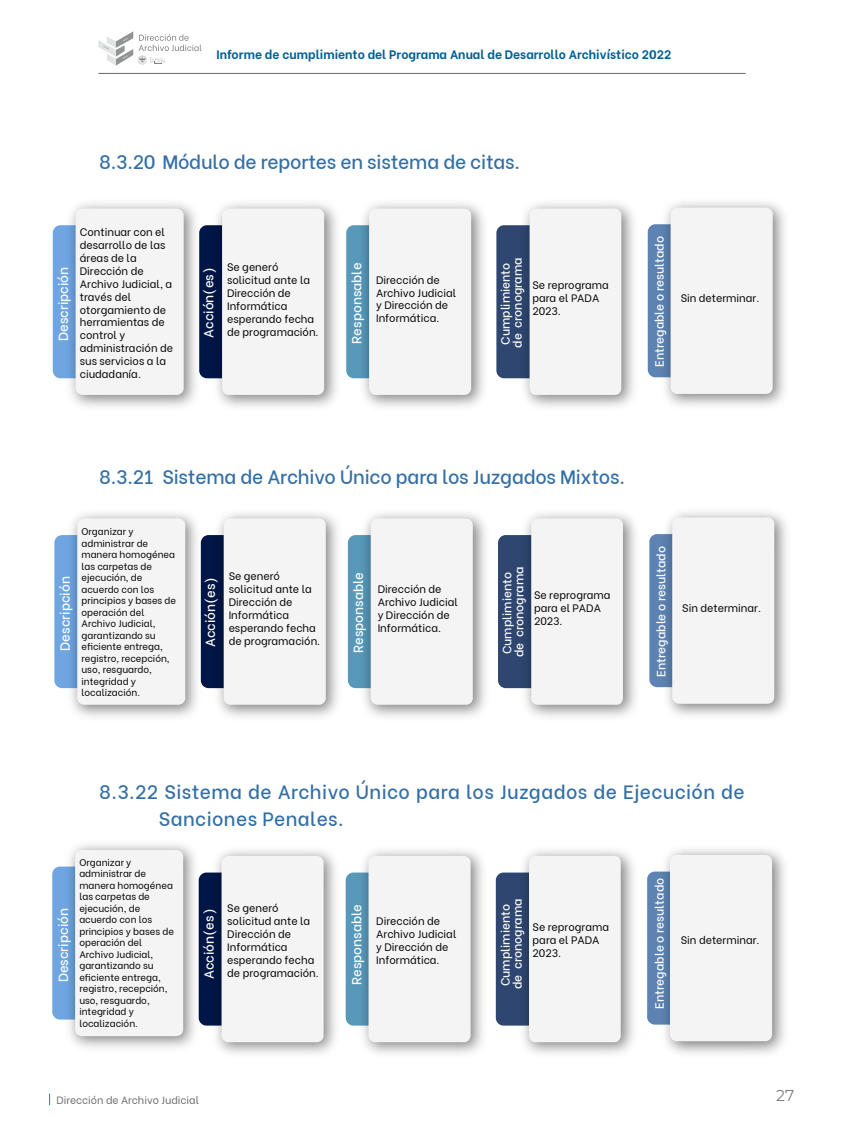
<style>
.page{position:relative;width:844px;height:1141px;background:#fff}
.page>*{position:absolute;margin:0;border:0;box-sizing:border-box;transform-origin:0 0}
.t1{font:500 19.25px "Be Vietnam";letter-spacing:-.005em;color:#336fa5}
.t2{font:500 19.25px/26.2px "Be Vietnam";letter-spacing:.02em;color:#336fa5}
.t3{font:15.75px "Montserrat";color:#7f7e7e}
.t4{font:500 13.12px "Be Vietnam";color:#fff}
.t5{font:700 12.25px "Be Vietnam";color:#006096}
.t6{font:500 11.9px/11.9px "Be Vietnam";color:#fff}
.t7{font:10.85px/13px "Be Vietnam";color:#000}
.t8{font:10.5px "Be Vietnam";color:#6e6d6d}
.t9{font:9.62px/11.5px "Be Vietnam";color:#000}
</style>
<div class="page">
<hr style="left:98px;top:73px;width:647px;height:1px;background:#696768">
<svg style="left:98px;top:31px;width:103px;height:35px"></svg>
<div style="left:199px;top:225px;width:84px;height:153px;background:#001646;border-radius:8px"></div>
<img style="left:207px;top:203px;width:130px;height:204px">
<div style="left:222px;top:209px;width:102px;height:186px;background:#f4f4f4;border-radius:7px"></div>
<div style="left:346px;top:225px;width:84px;height:153px;background:#5899ba;border-radius:8px"></div>
<img style="left:353px;top:203px;width:131px;height:204px">
<div style="left:369px;top:209px;width:102px;height:186px;background:#f4f4f4;border-radius:7px"></div>
<div style="left:496px;top:225px;width:84px;height:153px;background:#2e4670;border-radius:8px"></div>
<img style="left:514px;top:203px;width:120px;height:204px">
<div style="left:529px;top:209px;width:92px;height:186px;background:#f4f4f4;border-radius:6px"></div>
<div style="left:647px;top:224px;width:84px;height:153px;background:#5d83b2;border-radius:8px"></div>
<img style="left:655px;top:202px;width:130px;height:204px">
<div style="left:670px;top:208px;width:102px;height:186px;background:#f4f4f4;border-radius:7px"></div>
<div style="left:53px;top:225px;width:84px;height:153px;background:#6fa6e2;border-radius:8px"></div>
<img style="left:60px;top:203px;width:145px;height:204px">
<div style="left:76px;top:209px;width:108px;height:186px;background:#f4f4f4;border-radius:7px"></div>
<img style="left:62px;top:513px;width:276px;height:204px">
<div style="left:224px;top:518px;width:102px;height:187px;background:#f4f4f4;border-radius:7px"></div>
<div style="left:348px;top:535px;width:83px;height:153px;background:#5899ba;border-radius:8px"></div>
<img style="left:355px;top:513px;width:131px;height:204px">
<div style="left:370px;top:518px;width:102px;height:187px;background:#f4f4f4;border-radius:7px"></div>
<div style="left:498px;top:535px;width:83px;height:153px;background:#2e4670;border-radius:8px"></div>
<img style="left:515px;top:513px;width:121px;height:204px">
<div style="left:531px;top:518px;width:91px;height:187px;background:#f4f4f4;border-radius:6px"></div>
<div style="left:649px;top:534px;width:84px;height:153px;background:#5d83b2;border-radius:8px"></div>
<img style="left:657px;top:512px;width:130px;height:204px">
<div style="left:672px;top:517px;width:102px;height:187px;background:#f4f4f4;border-radius:7px"></div>
<svg style="left:54px;top:535px;width:84px;height:153px;background:#6da2db"></svg>
<div style="left:77px;top:518px;width:108px;height:187px;background:#f4f4f4;border-radius:7px"></div>
<div style="left:199px;top:873px;width:83px;height:153px;background:#001646;border-radius:8px"></div>
<img style="left:207px;top:850px;width:129px;height:204px">
<div style="left:221px;top:856px;width:102px;height:186px;background:#f4f4f4;border-radius:7px"></div>
<div style="left:345px;top:873px;width:84px;height:153px;background:#5899ba;border-radius:8px"></div>
<img style="left:353px;top:850px;width:130px;height:204px">
<div style="left:368px;top:856px;width:102px;height:186px;background:#f4f4f4;border-radius:7px"></div>
<div style="left:495px;top:873px;width:84px;height:153px;background:#2e4670;border-radius:8px"></div>
<img style="left:513px;top:850px;width:121px;height:204px">
<div style="left:529px;top:856px;width:91px;height:186px;background:#f4f4f4;border-radius:6px"></div>
<div style="left:647px;top:872px;width:83px;height:153px;background:#5d83b2;border-radius:8px"></div>
<img style="left:655px;top:849px;width:130px;height:205px">
<div style="left:669px;top:855px;width:102px;height:186px;background:#f4f4f4;border-radius:7px"></div>
<div style="left:52px;top:866px;width:84px;height:154px;background:#6fa6e2;border-radius:8px"></div>
<img style="left:60px;top:844px;width:144px;height:204px">
<div style="left:75px;top:850px;width:108px;height:186px;background:#f4f4f4;border-radius:7px"></div>
<p class="t5" style="left:216px;top:44px;width:456px">Informe de cumplimiento del Programa Anual de Desarrollo Archivístico 2022</p>
<p class="t1" style="left:99px;top:146px;width:422px">8.3.20 Módulo de reportes en sistema de citas.</p>
<p class="t7" style="left:80px;top:224px;width:95px">Continuar con el desarrollo de las áreas de la<br>Dirección de<br>Archivo Judicial, a través del otorgamiento de herramientas de control y administración de sus servicios a la ciudadanía.</p>
<p class="t4" style="left:52px;top:341px;width:76px;rotate:-90deg">Descripción</p>
<p class="t4" style="left:198px;top:338px;width:72px;rotate:-90deg">Acción(es)</p>
<p class="t4" style="left:345px;top:344px;width:82px;rotate:-90deg">Responsable</p>
<p class="t6" style="left:498px;top:348px;width:92px;rotate:-90deg">Cumplimiento de cronograma</p>
<p class="t7" style="left:227px;top:259px;width:93px">Se generó solicitud ante la<br>Dirección de<br>Informática esperando fecha de programación.</p>
<p class="t7" style="left:376px;top:272px;width:82px">Dirección de<br>Archivo Judicial y Dirección de<br>Informática.</p>
<p class="t7" style="left:532px;top:278px;width:78px">Se reprograma para el PADA<br>2023.</p>
<p class="t6" style="left:652px;top:367px;width:132px;rotate:-90deg">Entregable o resultado</p>
<p class="t7" style="left:680px;top:291px;width:80px">Sin determinar.</p>
<p class="t1" style="left:99px;top:461px;width:527px">8.3.21 Sistema de Archivo Único para los Juzgados Mixtos.</p>
<p class="t9" style="left:81px;top:525px;width:96px">Organizar y administrar de manera homogénea las carpetas de ejecución, de acuerdo con los principios y bases de operación del<br>Archivo Judicial, garantizando su eficiente entrega, registro, recepción, uso, resguardo, integridad y localización.</p>
<p class="t4" style="left:54px;top:651px;width:76px;rotate:-90deg">Descripción</p>
<p class="t4" style="left:199px;top:647px;width:72px;rotate:-90deg">Acción(es)</p>
<p class="t4" style="left:347px;top:653px;width:82px;rotate:-90deg">Responsable</p>
<p class="t6" style="left:500px;top:657px;width:92px;rotate:-90deg">Cumplimiento de cronograma</p>
<p class="t7" style="left:229px;top:569px;width:93px">Se generó solicitud ante la<br>Dirección de<br>Informática esperando fecha de programación.</p>
<p class="t7" style="left:377px;top:581px;width:82px">Dirección de<br>Archivo Judicial y Dirección de<br>Informática.</p>
<p class="t7" style="left:534px;top:587px;width:78px">Se reprograma para el PADA<br>2023.</p>
<p class="t6" style="left:653px;top:677px;width:132px;rotate:-90deg">Entregable o resultado</p>
<p class="t7" style="left:682px;top:600px;width:80px">Sin determinar.</p>
<p class="t2" style="left:159px;top:777px;width:587px;text-indent:-60px">8.3.22 Sistema de Archivo Único para los Juzgados de Ejecución de<br>Sanciones Penales.</p>
<p class="t9" style="left:79px;top:856px;width:96px">Organizar y administrar de manera homogénea las carpetas de ejecución, de acuerdo con los principios y bases de operación del<br>Archivo Judicial, garantizando su eficiente entrega, registro, recepción, uso, resguardo, integridad y localización.</p>
<p class="t4" style="left:53px;top:982px;width:76px;rotate:-90deg">Descripción</p>
<p class="t4" style="left:198px;top:979px;width:72px;rotate:-90deg">Acción(es)</p>
<p class="t4" style="left:346px;top:985px;width:82px;rotate:-90deg">Responsable</p>
<p class="t6" style="left:498px;top:989px;width:92px;rotate:-90deg">Cumplimiento de cronograma</p>
<p class="t7" style="left:227px;top:901px;width:93px">Se generó solicitud ante la<br>Dirección de<br>Informática esperando fecha de programación.</p>
<p class="t7" style="left:376px;top:913px;width:82px">Dirección de<br>Archivo Judicial y Dirección de<br>Informática.</p>
<p class="t7" style="left:532px;top:919px;width:78px">Se reprograma para el PADA<br>2023.</p>
<p class="t6" style="left:652px;top:1009px;width:132px;rotate:-90deg">Entregable o resultado</p>
<p class="t7" style="left:680px;top:932px;width:80px">Sin determinar.</p>
<p class="t8" style="left:57px;top:1092px;width:144px">Dirección de Archivo Judicial</p>
<h2 class="t3" style="left:776px;top:1084px;width:20px">27</h2>
</div>
